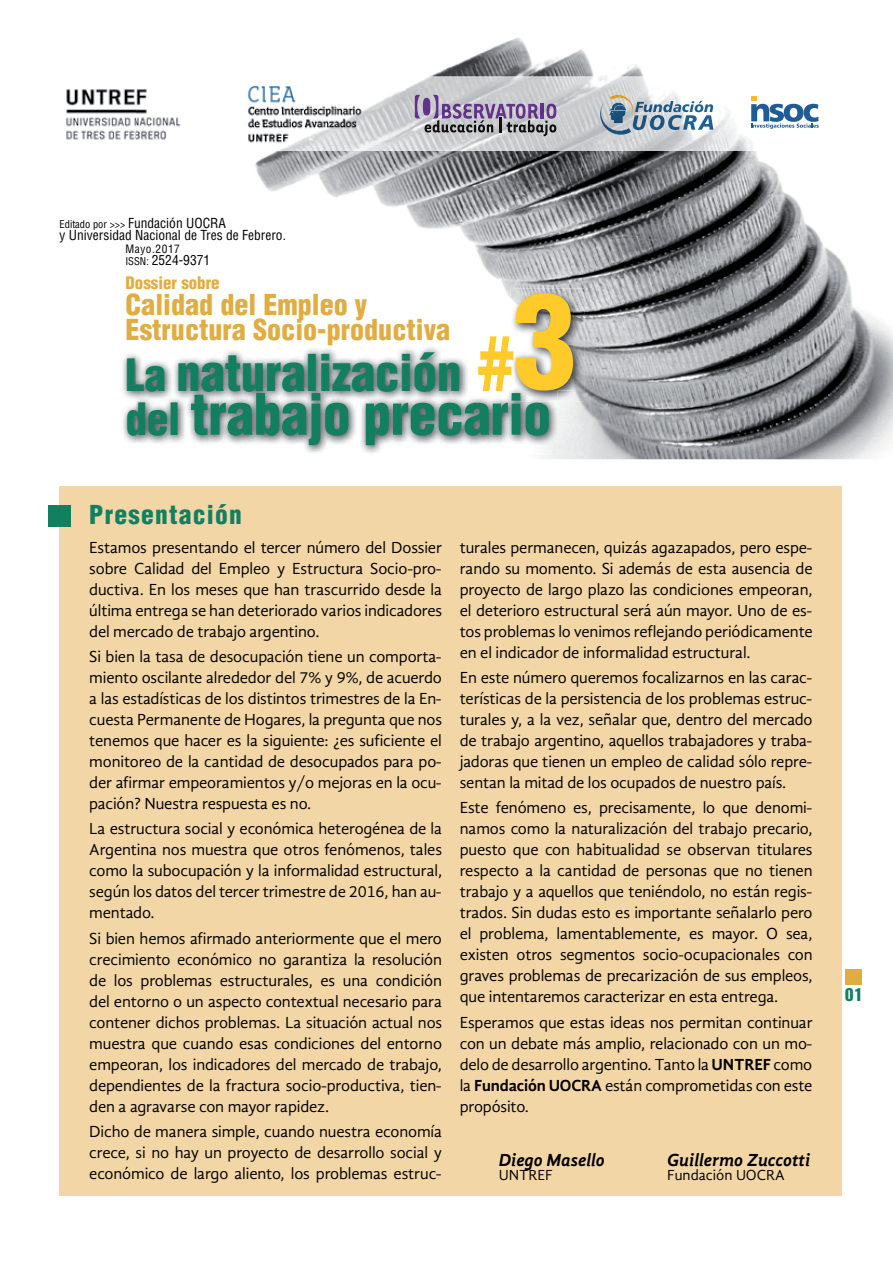
<style>
.page{position:relative;width:893px;height:1263px;background:#fff}
.page>*{position:absolute;margin:0;border:0;box-sizing:border-box;transform-origin:0 0}
.t1{font:900 condensed 55.5px "Helvetica LT Std";letter-spacing:-.01em;color:#128060}
.t2{font:900 condensed 49.5px "Helvetica LT Std";letter-spacing:-.01em;color:#128060}
.t3{font:900 condensed 28.2px/24.5px "Helvetica LT Std";color:#e1ad43}
.t4{font:900 condensed 25.5px "Helvetica LT Std";letter-spacing:.05em;color:#128060}
.t5{font:italic 700 18px "Gandhi Sans";color:#000}
.t6{font:18px "Helvetica LT Std Comp";color:#128060}
.t7{font:900 condensed 16.8px "Helvetica LT Std";color:#e1ad43}
.t8{font:16.5px/21px "Gandhi Sans";letter-spacing:-.01em;color:#000;text-align:justify}
.t9{font:15px "Gandhi Sans";color:#000}
.t10{font:condensed 13.5px/12px "Helvetica LT Std";color:#000}
.t11{font:condensed 11.4px "Helvetica LT Std";letter-spacing:.05em;color:#000}
.s1{font-size:10.5px}
.s2{font-size:43.5px}
.s3{font-size:72.9px;color:#fecb2b}
.s4{font-size:127.05px;color:#fecb2b}
.s5{font-weight:700}
</style>
<div class="page">
<div style="left:845px;top:969px;width:16px;height:15px;background:#e1ad43"></div>
<img style="left:255px;top:37px;width:638px;height:422px">
<div style="left:60px;top:487px;width:782px;height:709px;background:#f3d6a6"></div>
<img style="left:511px;top:288px;width:73px;height:114px">
<svg style="left:511px;top:336px;width:2px;height:10px"></svg>
<img style="left:516px;top:293px;width:57px;height:98px">
<div style="left:48px;top:505px;width:23px;height:22px;background:#128060"></div>
<img style="left:122px;top:346px;width:436px;height:109px">
<img style="left:478px;top:346px;width:33px;height:45px">
<img style="left:511px;top:346px;width:47px;height:56px">
<img style="left:511px;top:346px;width:2px;height:45px">
<img style="left:516px;top:346px;width:42px;height:45px">
<img style="left:255px;top:77px;width:578px;height:74px">
<img style="left:598px;top:100px;width:33px;height:35px">
<img style="left:610px;top:95px;width:25px;height:25px">
<svg style="left:635px;top:101px;width:78px;height:11px"></svg>
<img style="left:633px;top:115px;width:14px;height:15px">
<img style="left:650px;top:115px;width:15px;height:15px">
<img style="left:668px;top:115px;width:45px;height:15px">
<img style="left:442px;top:104px;width:9px;height:15px">
<img style="left:453px;top:104px;width:19px;height:15px">
<img style="left:474px;top:104px;width:52px;height:15px">
<img style="left:528px;top:104px;width:11px;height:14px">
<img style="left:541px;top:104px;width:3px;height:14px">
<img style="left:546px;top:104px;width:10px;height:14px">
<svg style="left:424px;top:120px;width:69px;height:13px"></svg>
<img style="left:543px;top:133px;width:5px;height:3px">
<svg style="left:500px;top:118px;width:56px;height:15px"></svg>
<img style="left:423px;top:98px;width:7px;height:18px">
<img style="left:415px;top:95px;width:5px;height:24px">
<img style="left:433px;top:95px;width:5px;height:24px">
<svg style="left:751px;top:123px;width:68px;height:6px"></svg>
<img style="left:751px;top:104px;width:67px;height:18px">
<svg style="left:751px;top:96px;width:5px;height:5px"></svg>
<img style="left:66px;top:89px;width:115px;height:51px">
<img style="left:247px;top:83px;width:118px;height:65px">
<p class="t10" style="left:60px;top:217px;width:228px"><span class="s1">Editado por &gt;&gt;&gt;</span> Fundación UOCRA<br>y Universidad Nacional de Tres de Febrero.</p>
<p class="t11" style="left:125px;top:242px;width:56px">Mayo.2017</p>
<p class="t10" style="left:125px;top:254px;width:86px"><span class="s1">ISSN:</span> 2524-9371</p>
<p class="t7" style="left:126px;top:272px;width:96px">Dossier sobre</p>
<h2 class="t2" style="left:126px;top:342px;width:453px"><span class="s2">La</span> naturalización <span class="s3">#</span><span class="s4">3</span></h2>
<h1 class="t1" style="left:126px;top:379px;width:427px"><span class="s2">del</span> trabajo precario</h1>
<h3 class="t3" style="left:126px;top:293px;width:326px">Calidad del Empleo y<br>Estructura Socio-productiva</h3>
<h3 class="t4" style="left:89px;top:499px;width:154px">Presentación</h3>
<p class="t8" style="left:89px;top:537px;width:354px">Estamos presentando el tercer número del Dossier sobre Calidad del Empleo y Estructura Socio-pro&shy;ductiva. En los meses que han trascurrido desde la última entrega se han deteriorado varios indicadores del mercado de trabajo argentino.</p>
<p class="t8" style="left:89px;top:646px;width:354px">Si bien la tasa de desocupación tiene un comporta&shy;miento oscilante alrededor del 7% y 9%, de acuerdo a las estadísticas de los distintos trimestres de la En&shy;cuesta Permanente de Hogares, la pregunta que nos tenemos que hacer es la siguiente: ¿es suficiente el monitoreo de la cantidad de desocupados para po&shy;der afirmar empeoramientos y/o mejoras en la ocu&shy;pación? Nuestra respuesta es no.</p>
<p class="t8" style="left:89px;top:818px;width:354px">La estructura social y económica heterogénea de la Argentina nos muestra que otros fenómenos, tales como la subocupación y la informalidad estructural, según los datos del tercer trimestre de 2016, han au&shy;mentado.</p>
<p class="t8" style="left:89px;top:927px;width:354px">Si bien hemos afirmado anteriormente que el mero crecimiento económico no garantiza la resolución de los problemas estructurales, es una condición del entorno o un aspecto contextual necesario para contener dichos problemas. La situación actual nos muestra que cuando esas condiciones del entorno empeoran, los indicadores del mercado de trabajo, dependientes de la fractura socio-productiva, tien&shy;den a agravarse con mayor rapidez.</p>
<p class="t8" style="left:89px;top:1121px;width:354px">Dicho de manera simple, cuando nuestra economía crece, si no hay un proyecto de desarrollo social y económico de largo aliento, los problemas estruc-</p>
<p class="t8" style="left:460px;top:537px;width:354px">turales permanecen, quizás agazapados, pero espe&shy;rando su momento. Si además de esta ausencia de proyecto de largo plazo las condiciones empeoran, el deterioro estructural será aún mayor. Uno de es&shy;tos problemas lo venimos reflejando periódicamente en el indicador de informalidad estructural.</p>
<p class="t8" style="left:460px;top:667px;width:354px">En este número queremos focalizarnos en las carac&shy;terísticas de la persistencia de los problemas estruc&shy;turales y, a la vez, señalar que, dentro del mercado de trabajo argentino, aquellos trabajadores y traba&shy;jadoras que tienen un empleo de calidad sólo repre&shy;sentan la mitad de los ocupados de nuestro país.</p>
<p class="t8" style="left:460px;top:797px;width:354px">Este fenómeno es, precisamente, lo que denomi&shy;namos como la naturalización del trabajo precario, puesto que con habitualidad se observan titulares respecto a la cantidad de personas que no tienen trabajo y a aquellos que teniéndolo, no están regis&shy;trados. Sin dudas esto es importante señalarlo pero el problema, lamentablemente, es mayor. O sea, existen otros segmentos socio-ocupacionales con graves problemas de precarización de sus empleos, que intentaremos caracterizar en esta entrega.</p>
<p class="t8" style="left:460px;top:1012px;width:354px">Esperamos que estas ideas nos permitan continuar con un debate más amplio, relacionado con un mo&shy;delo de desarrollo argentino. Tanto la <span class="s5">UNTREF</span> como la <span class="s5">Fundación UOCRA</span> están comprometidas con este propósito.</p>
<p class="t5" style="left:499px;top:1150px;width:107px">Diego Masello</p>
<p class="t9" style="left:499px;top:1166px;width:56px">UNTREF</p>
<p class="t5" style="left:667px;top:1150px;width:145px">Guillermo Zuccotti</p>
<p class="t9" style="left:667px;top:1166px;width:119px">Fundación UOCRA</p>
<p class="t6" style="left:845px;top:983px;width:19px">01</p>
</div>
